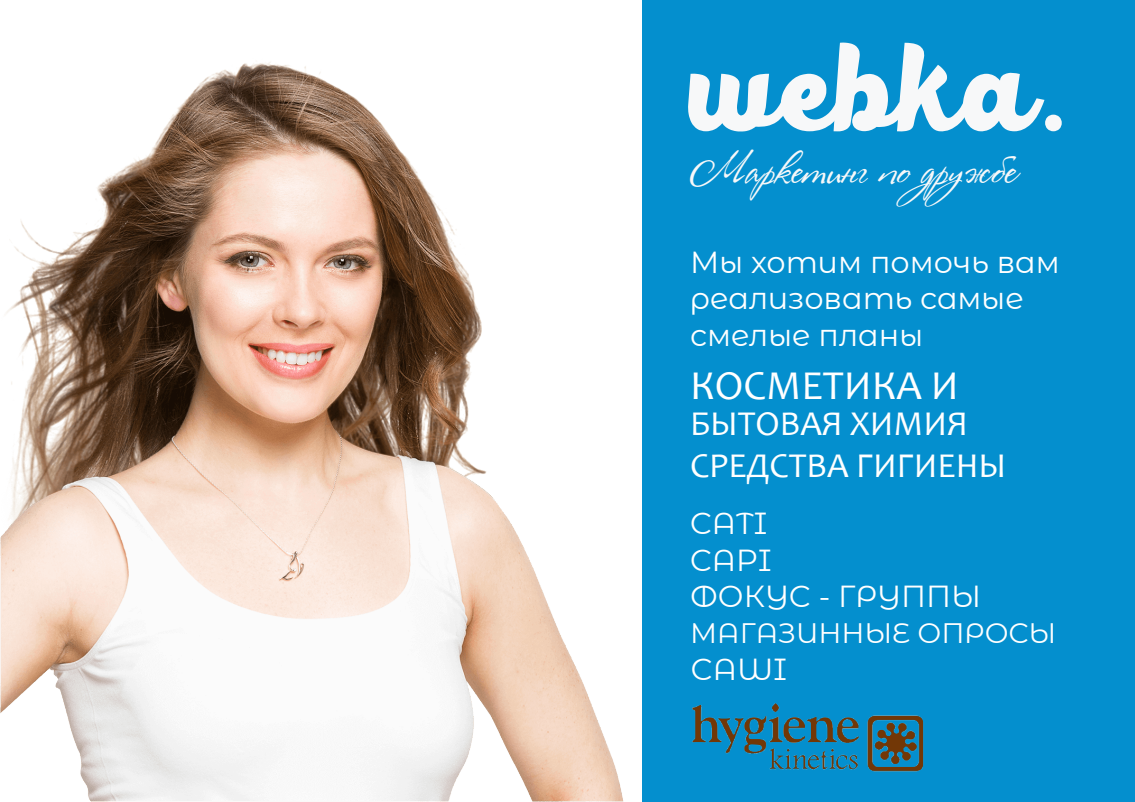
<style>
.page{position:relative;width:1135px;height:802px;background:#fff}
.page>*{position:absolute;margin:0;border:0;box-sizing:border-box;transform-origin:0 0}
.t1{font:125px "Black Fat";color:#f7f8f9}
.t2{font:42px "Rosa Marena";color:#f7f8f9}
.t3{font:41.25px "Candara";color:#fff}
.t4{font:35px/42px "Candara";color:#fff}
.t5{font:30.38px/36.5px "Montserrat Alternates";color:#fff}
.t6{font:28.12px "Montserrat Alternates";color:#fff}
</style>
<div class="page">
<div style="left:642px;top:0;width:493px;height:802px;background:#048fce"></div>
<img style="left:0;top:62px;width:624px;height:740px">
<img style="left:692px;top:703px;width:232px;height:69px">
<h1 class="t1" style="left:690px;top:12px;width:384px">webka.</h1>
<h2 class="t2" style="left:690px;top:144px;width:327px">Маркетинг по дружбе</h2>
<p class="t5" style="left:690px;top:242px;width:371px">Мы хотим помочь вам реализовать самые смелые планы</p>
<h3 class="t3" style="left:690px;top:359px;width:270px">КОСМЕТИКА И</h3>
<p class="t4" style="left:690px;top:402px;width:318px">БЫТОВАЯ ХИМИЯ<br>СРЕДСТВА ГИГИЕНЫ</p>
<p class="t5" style="left:690px;top:504px;width:292px">CATI<br>CAPI<br>ФОКУС - ГРУППЫ</p>
<p class="t6" style="left:690px;top:614px;width:368px">МАГАЗИННЫЕ ОПРОСЫ</p>
<p class="t5" style="left:691px;top:650px;width:98px">CAWI</p>
</div>
